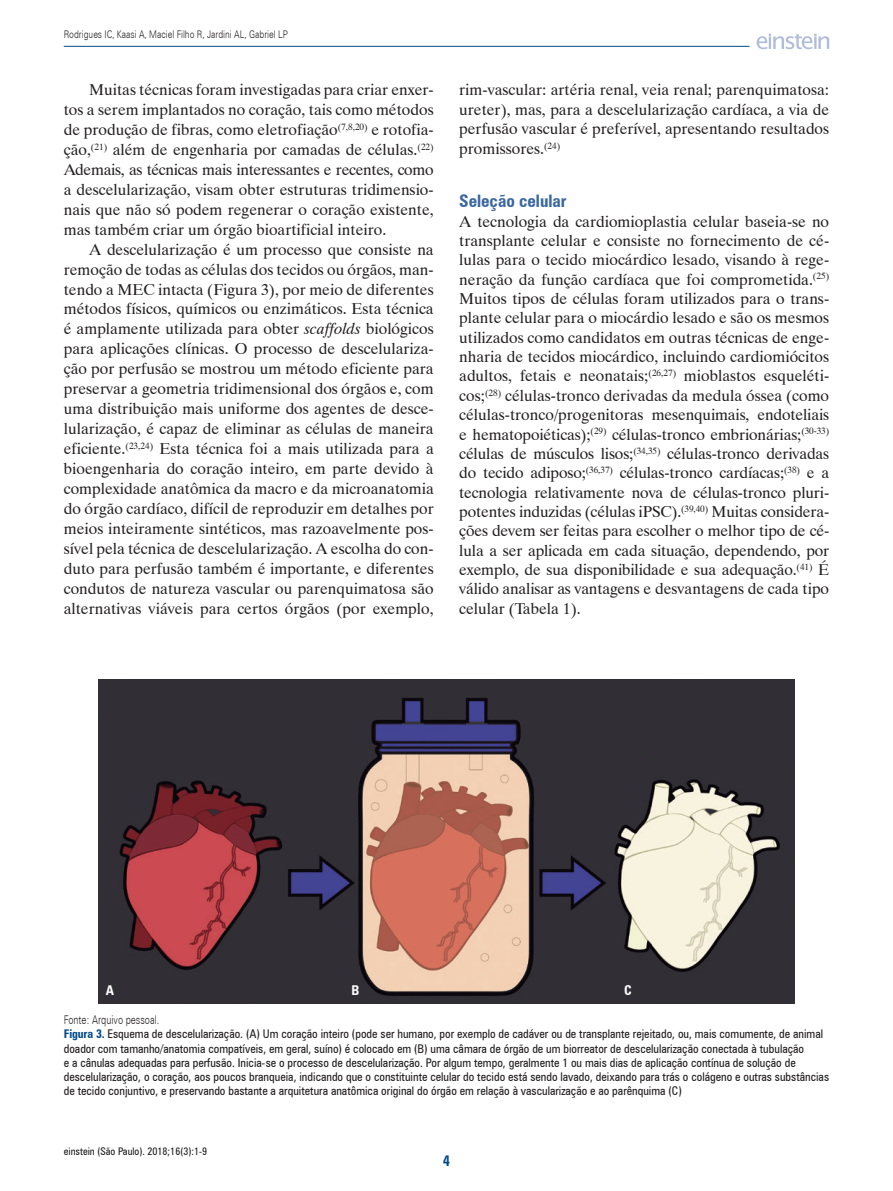
<style>
.page{position:relative;width:893px;height:1191px;background:#fff}
.page>*{position:absolute;margin:0;border:0;box-sizing:border-box;transform-origin:0 0}
.t1{font:700 condensed 17.25px "Zurich BT";color:#3b67a0}
.t2{font:15.75px/20px "Dutch 801 BT";color:#231f20;text-align:justify}
.t3{font:700 condensed 15px "Zurich BT";color:#004a8b}
.t4{font:700 condensed 13.5px "Zurich BT";color:#fff}
.t5{font:condensed 12px/14.2px "Zurich BT";color:#231f20}
.t6{font:300 10.5px "Zurich BT";color:#231f20;scale:.8 1}
.t7{font:condensed 10.5px "Zurich BT";color:#231f20}
.s1{font-style:italic}
.s2{font-weight:300;font-stretch:normal}
.s3{font-weight:700;color:#004a8b}
</style>
<div class="page">
<svg style="left:757px;top:34px;width:72px;height:15px"></svg>
<hr style="left:64px;top:46px;width:685px;height:1px;background:#004a8b">
<img style="left:98px;top:679px;width:697px;height:324px">
<p class="t6" style="left:64px;top:28px;width:282px">Rodrigues IC, Kaasi A, Maciel Filho R, Jardini AL, Gabriel LP</p>
<p class="t2" style="left:64px;top:79px;width:371px;text-indent:26px">Muitas técnicas foram investigadas para criar enxer&shy;tos a serem implantados no coração, tais como métodos de produção de fibras, como eletrofiação<sup>(7,8,20)</sup> e rotofia&shy;ção,<sup>(21)</sup> além de engenharia por camadas de células.<sup>(22)<br></sup>Ademais, as técnicas mais interessantes e recentes, como a descelularização, visam obter estruturas tridimensio&shy;nais que não só podem regenerar o coração existente, mas também criar um órgão bioartificial inteiro.</p>
<p class="t2" style="left:64px;top:239px;width:371px;text-indent:26px">A descelularização é um processo que consiste na remoção de todas as células dos tecidos ou órgãos, man&shy;tendo a MEC intacta (Figura 3), por meio de diferentes métodos físicos, químicos ou enzimáticos. Esta técnica é amplamente utilizada para obter <span class="s1">scaffolds</span> biológicos para aplicações clínicas. O processo de descelulariza&shy;ção por perfusão se mostrou um método eficiente para preservar a geometria tridimensional dos órgãos e, com uma distribuição mais uniforme dos agentes de desce&shy;lularização, é capaz de eliminar as células de maneira eficiente.<sup>(23,24)</sup> Esta técnica foi a mais utilizada para a bioengenharia do coração inteiro, em parte devido à complexidade anatômica da macro e da microanatomia do órgão cardíaco, difícil de reproduzir em detalhes por meios inteiramente sintéticos, mas razoavelmente pos&shy;sível pela técnica de descelularização. A escolha do con&shy;duto para perfusão também é importante, e diferentes condutos de natureza vascular ou parenquimatosa são alternativas viáveis para certos órgãos (por exemplo,</p>
<p class="t2" style="left:459px;top:80px;width:371px">rim-vascular: artéria renal, veia renal; parenquimatosa: ureter), mas, para a descelularização cardíaca, a via de perfusão vascular é preferível, apresentando resultados promissores.<sup>(24)</sup></p>
<p class="t1" style="left:459px;top:190px;width:109px">Seleção celular</p>
<p class="t2" style="left:459px;top:211px;width:371px;line-height:19.4px">A tecnologia da cardiomioplastia celular baseia-se no transplante celular e consiste no fornecimento de cé&shy;lulas para o tecido miocárdico lesado, visando à rege&shy;neração da função cardíaca que foi comprometida.<sup>(25)<br></sup>Muitos tipos de células foram utilizados para o trans&shy;plante celular para o miocárdio lesado e são os mesmos utilizados como candidatos em outras técnicas de enge&shy;nharia de tecidos miocárdico, incluindo cardiomiócitos adultos, fetais e neonatais;<sup>(26,27)</sup> mioblastos esqueléti&shy;cos;<sup>(28)</sup> células-tronco derivadas da medula óssea (como células-tronco/progenitoras mesenquimais, endoteliais e hematopoiéticas);<sup>(29)</sup> células-tronco embrionárias;<sup>(30-33) </sup>células de músculos lisos;<sup>(34,35)</sup> células-tronco derivadas do tecido adiposo;<sup>(36,37)</sup> células-tronco cardíacas;<sup>(38)</sup> e a tecnologia relativamente nova de células-tronco pluri&shy;potentes induzidas (células iPSC).<sup>(39,40)</sup> Muitas considera&shy;ções devem ser feitas para escolher o melhor tipo de cé&shy;lula a ser aplicada em cada situação, dependendo, por exemplo, de sua disponibilidade e sua adequação.<sup>(41)</sup> É válido analisar as vantagens e desvantagens de cada tipo celular (Tabela 1).</p>
<p class="t4" style="left:106px;top:982px;width:10px">A</p>
<p class="t4" style="left:351px;top:982px;width:9px">B</p>
<p class="t4" style="left:624px;top:982px;width:9px">C</p>
<p class="t5" style="left:64px;top:1012px;width:767px"><span class="s2">Fonte: Arquivo pessoal.<br></span><span class="s3">Figura 3.</span> Esquema de descelularização. (A) Um coração inteiro (pode ser humano, por exemplo de cadáver ou de transplante rejeitado, ou, mais comumente, de animal doador com tamanho/anatomia compatíveis, em geral, suíno) é colocado em (B) uma câmara de órgão de um biorreator de descelularização conectada à tubulação<br>e a cânulas adequadas para perfusão. Inicia-se o processo de descelularização. Por algum tempo, geralmente 1 ou mais dias de aplicação contínua de solução de descelularização, o coração, aos poucos branqueia, indicando que o constituinte celular do tecido está sendo lavado, deixando para trás o colágeno e outras substâncias de tecido conjuntivo, e preservando bastante a arquitetura anatômica original do órgão em relação à vascularização e ao parênquima (C)</p>
<p class="t7" style="left:64px;top:1144px;width:145px">einstein (São Paulo). 2018;16(3):1-9</p>
<p class="t3" style="left:443px;top:1151px;width:9px">4</p>
</div>
